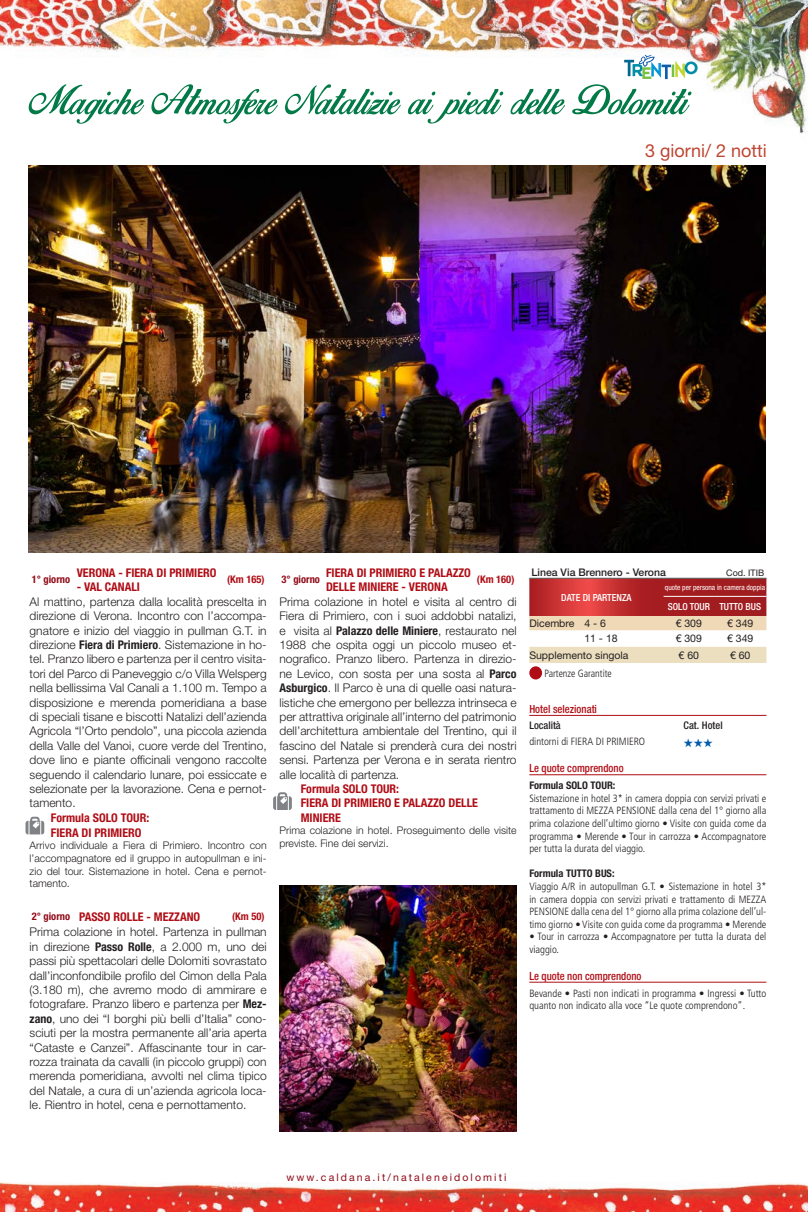
<style>
.page{position:relative;width:808px;height:1212px;background:#fff}
.page>*{position:absolute;margin:0;border:0;box-sizing:border-box;transform-origin:0 0}
.t1{font:18px "Helvetica Neue LT Std";color:#bf4530}
.GT_Descrizione{font:300 12px/14.4px "Helvetica Neue LT Std";color:#231f20;text-align:justify}
.GT_Titolo{font:700 condensed 12px/14.4px "Helvetica Neue LT Std";color:#b00d15}
.GV_Titolo{font:700 condensed 12px/14.4px "Helvetica Neue LT Std";color:#b00d15}
.TH_HotelCat{font:12px "Zapf Dingbats";color:#015aaa}
.IU_Titolo{font:500 condensed 11.25px "Helvetica Neue LT Std";color:#b00d15;scale:.95 1}
.IU_Testo{font:300 condensed 10.5px/12.6px "Frutiger LT Std";color:#231f20;text-align:justify}
.GV_Descrizione{font:300 10.5px/12.6px "Helvetica Neue LT Std";color:#231f20;text-align:justify}
.IU_Testo-2{font:700 condensed 10.5px "Helvetica Neue LT Std";color:#231f20}
.t2{font:10.5px "Helvetica Neue LT Std";letter-spacing:.2em;color:#900a17}
.TP_PartenzeMese{font:10.5px "Helvetica Neue LT Std";color:#231f20}
.TH_Hotel{font:300 condensed 10.5px "Frutiger LT Std";color:#231f20}
.GT_NumeroGiorno{font:700 condensed 10.5px "Helvetica Neue LT Std";color:#900a17}
.TR_Valico{font:500 10.5px "Helvetica Neue LT Std";color:#231f20}
.TP_PartenzePrezzo{font:10.5px "Helvetica Neue LT Std";color:#231f20}
.GT_Km{font:700 condensed 10.5px "Helvetica Neue LT Std";color:#b00d15}
.IU_Testo-3{font:300 condensed 10.5px "Frutiger LT Std";color:#231f20;scale:.95 1}
.TH_HotelCatTit{font:500 condensed 10.5px "Helvetica Neue LT Std";color:#231f20}
.TP_PartenzeData{font:10.5px "Helvetica Neue LT Std";color:#231f20}
.TH_HotelTitolo{font:500 condensed 10.5px "Helvetica Neue LT Std";color:#231f20}
.TP_PartenzeIntestazi{font:500 condensed 9.75px "Helvetica Neue LT Std";color:#fff}
.TR_Codice{font:9px "Helvetica Neue LT Std";color:#231f20}
.TP_PartenzeIntestazi-2{font:condensed 7.5px "Helvetica Neue LT Std";color:#fff}
.s1{font-weight:700;font-stretch:condensed}
</style>
<div class="page">
<img style="left:0;top:1182px;width:808px;height:30px">
<img style="left:0;top:0;width:808px;height:134px">
<hr style="left:529px;top:774px;width:237px;height:1px;background:#b00d15">
<hr style="left:529px;top:982px;width:237px;height:1px;background:#b00d15">
<svg style="left:529px;top:579px;width:237px;height:51px;background:#c65951"></svg>
<div style="left:529px;top:647px;width:237px;height:16px;background:#ebdfbf"></div>
<hr style="left:664px;top:578px;width:50px;height:1px;background:#57585a">
<hr style="left:714px;top:578px;width:52px;height:1px;background:#57585a">
<hr style="left:664px;top:596px;width:50px;height:1px;background:#fff">
<hr style="left:714px;top:596px;width:52px;height:1px;background:#fff">
<hr style="left:529px;top:578px;width:55px;height:1px;background:#57585a">
<hr style="left:584px;top:578px;width:80px;height:1px;background:#57585a">
<div style="left:529px;top:666px;width:13px;height:13px;background:#b00d15;border-radius:50%"></div>
<hr style="left:529px;top:715px;width:237px;height:1px;background:#b00d15">
<img style="left:29px;top:165px;width:736px;height:387px">
<svg style="left:26px;top:817px;width:18px;height:17px"></svg>
<svg style="left:273px;top:792px;width:19px;height:18px"></svg>
<img style="left:279px;top:886px;width:238px;height:245px">
<svg style="left:29px;top:84px;width:115px;height:40px"></svg>
<svg style="left:151px;top:84px;width:127px;height:39px"></svg>
<svg style="left:285px;top:84px;width:116px;height:30px"></svg>
<svg style="left:408px;top:89px;width:95px;height:35px"></svg>
<svg style="left:510px;top:89px;width:55px;height:25px"></svg>
<svg style="left:572px;top:55px;width:125px;height:59px"></svg>
<p class="t1" style="left:645px;top:139px;width:123px">3 giorni/ 2 notti</p>
<p class="GT_Titolo" style="left:77px;top:565px;width:141px">VERONA - FIERA DI PRIMIERO</p>
<p class="GT_Titolo" style="left:77px;top:580px;width:65px">- VAL CANALI</p>
<p class="GT_NumeroGiorno" style="left:32px;top:572px;width:40px">1° giorno</p>
<p class="GT_Km" style="left:227px;top:572px;width:39px">(Km 165)</p>
<p class="GT_Descrizione" style="left:30px;top:594px;width:239px">Al mattino, partenza dalla località prescelta in direzione di Verona. Incontro con l’accompa&shy;gnatore e inizio del viaggio in pullman G.T. in direzione <span class="s1">Fiera di Primiero</span>. Sistemazione in ho&shy;tel. Pranzo libero e partenza per il centro visita&shy;tori del Parco di Paneveggio c/o Villa Welsperg nella bellissima Val Canali a 1.100 m. Tempo a disposizione e merenda pomeridiana a base di speciali tisane e biscotti Natalizi dell’azienda Agricola “l’Orto pendolo”, una piccola azienda della Valle del Vanoi, cuore verde del Trentino, dove lino e piante officinali vengono raccolte seguendo il calendario lunare, poi essiccate e selezionate per la lavorazione. Cena e pernot&shy;tamento.</p>
<p class="GV_Titolo" style="left:51px;top:811px;width:100px">Formula SOLO TOUR:<br>FIERA DI PRIMIERO</p>
<p class="GV_Descrizione" style="left:30px;top:839px;width:239px">Arrivo individuale a Fiera di Primiero. Incontro con l’accompagnatore ed il gruppo in autopullman e ini&shy;zio del tour. Sistemazione in hotel. Cena e pernot&shy;tamento.</p>
<p class="GT_NumeroGiorno" style="left:32px;top:910px;width:40px">2° giorno</p>
<p class="GT_Titolo" style="left:79px;top:910px;width:123px">PASSO ROLLE - MEZZANO</p>
<p class="GT_Km" style="left:232px;top:910px;width:34px">(Km 50)</p>
<p class="GT_Descrizione" style="left:30px;top:924px;width:239px">Prima colazione in hotel. Partenza in pullman in direzione <span class="s1">Passo Rolle</span>, a 2.000 m, uno dei passi più spettacolari delle Dolomiti sovrastato dall’inconfondibile profilo del Cimon della Pala (3.180 m), che avremo modo di ammirare e fotografare. Pranzo libero e partenza per <span class="s1">Mez&shy;zano</span>, uno dei “I borghi più belli d’Italia” cono&shy;sciuti per la mostra permanente all’aria aperta “Cataste e Canzei”. Affascinante tour in car&shy;rozza trainata da cavalli (in piccolo gruppi) con merenda pomeridiana, avvolti nel clima tipico del Natale, a cura di un’azienda agricola loca&shy;le. Rientro in hotel, cena e pernottamento.</p>
<p class="GT_NumeroGiorno" style="left:282px;top:572px;width:40px">3° giorno</p>
<p class="GT_Titolo" style="left:326px;top:565px;width:146px">FIERA DI PRIMIERO E PALAZZO<br>DELLE MINIERE - VERONA</p>
<p class="GT_Km" style="left:477px;top:572px;width:39px">(Km 160)</p>
<p class="GT_Descrizione" style="left:279px;top:594px;width:239px">Prima colazione in hotel e visita al centro di Fiera di Primiero, con i suoi addobbi natalizi, e visita al <span class="s1">Palazzo delle Miniere</span>, restaurato nel 1988 che ospita oggi un piccolo museo et&shy;nografico. Pranzo libero. Partenza in direzio&shy;ne Levico, con sosta per una sosta al <span class="s1">Parco Asburgico</span>. Il Parco è una di quelle oasi natura&shy;listiche che emergono per bellezza intrinseca e per attrattiva originale all’interno del patrimonio dell’architettura ambientale del Trentino, qui il fascino del Natale si prenderà cura dei nostri sensi. Partenza per Verona e in serata rientro alle località di partenza.</p>
<p class="GV_Titolo" style="left:301px;top:781px;width:179px">Formula SOLO TOUR:<br>FIERA DI PRIMIERO E PALAZZO DELLE<br>MINIERE</p>
<p class="GV_Descrizione" style="left:279px;top:824px;width:239px">Prima colazione in hotel. Proseguimento delle visite previste. Fine dei servizi.</p>
<p class="TR_Valico" style="left:531px;top:566px;width:136px">Linea Via Brennero - Verona</p>
<p class="TR_Codice" style="left:726px;top:567px;width:39px">Cod. ITIB</p>
<p class="TP_PartenzeIntestazi" style="left:561px;top:591px;width:72px">DATE DI PARTENZA</p>
<p class="TP_PartenzeIntestazi-2" style="left:665px;top:583px;width:102px">quote per persona in camera doppia</p>
<p class="TP_PartenzeIntestazi" style="left:668px;top:600px;width:44px">SOLO TOUR</p>
<p class="TP_PartenzeIntestazi" style="left:719px;top:600px;width:43px">TUTTO BUS</p>
<p class="TP_PartenzeMese" style="left:529px;top:617px;width:47px">Dicembre</p>
<p class="TP_PartenzeData" style="left:584px;top:617px;width:23px">4 - 6</p>
<p class="TP_PartenzePrezzo" style="left:676px;top:617px;width:28px">€ 309</p>
<p class="TP_PartenzePrezzo" style="left:727px;top:617px;width:28px">€ 349</p>
<p class="TP_PartenzeData" style="left:584px;top:632px;width:35px">11 - 18</p>
<p class="TP_PartenzePrezzo" style="left:676px;top:632px;width:28px">€ 309</p>
<p class="TP_PartenzePrezzo" style="left:727px;top:632px;width:28px">€ 349</p>
<p class="TP_PartenzeMese" style="left:529px;top:649px;width:101px">Supplemento singola</p>
<p class="TP_PartenzePrezzo" style="left:679px;top:649px;width:22px">€ 60</p>
<p class="TP_PartenzePrezzo" style="left:730px;top:649px;width:22px">€ 60</p>
<p class="IU_Testo-3" style="left:544px;top:667px;width:72px">Partenze Garantite</p>
<p class="IU_Titolo" style="left:529px;top:702px;width:73px">Hotel selezionati</p>
<p class="TH_HotelTitolo" style="left:529px;top:719px;width:33px">Località</p>
<p class="TH_HotelCatTit" style="left:684px;top:719px;width:41px">Cat. Hotel</p>
<p class="TH_Hotel" style="left:529px;top:736px;width:117px">dintorni di FIERA DI PRIMIERO</p>
<p class="TH_HotelCat" style="left:684px;top:737px;width:31px">★★★</p>
<p class="IU_Titolo" style="left:529px;top:761px;width:101px">Le quote comprendono</p>
<p class="IU_Testo-2" style="left:529px;top:779px;width:88px">Formula SOLO TOUR:</p>
<p class="IU_Testo" style="left:529px;top:792px;width:239px">Sistemazione in hotel 3* in camera doppia con servizi privati e trattamento di MEZZA PENSIONE dalla cena del 1° giorno alla prima colazione dell’ultimo giorno • Visite con guida come da programma • Merende • Tour in carrozza • Accompagnatore per tutta la durata del viaggio.</p>
<p class="IU_Testo-2" style="left:529px;top:867px;width:87px">Formula TUTTO BUS:</p>
<p class="IU_Testo" style="left:529px;top:880px;width:239px">Viaggio A/R in autopullman G.T. • Sistemazione in hotel 3* in camera doppia con servizi privati e trattamento di MEZZA PENSIONE dalla cena del 1° giorno alla prima colazione dell’ul&shy;timo giorno • Visite con guida come da programma • Merende</p>
<p class="IU_Testo" style="left:529px;top:930px;width:239px">• Tour in carrozza • Accompagnatore per tutta la durata del viaggio.</p>
<p class="IU_Titolo" style="left:529px;top:969px;width:119px">Le quote non comprendono</p>
<p class="IU_Testo" style="left:529px;top:987px;width:239px">Bevande • Pasti non indicati in programma • Ingressi • Tutto quanto non indicato alla voce “Le quote comprendono”.</p>
<p class="t2" style="left:286px;top:1171px;width:222px">www.caldana.it/nataleneidolomiti</p>
</div>
